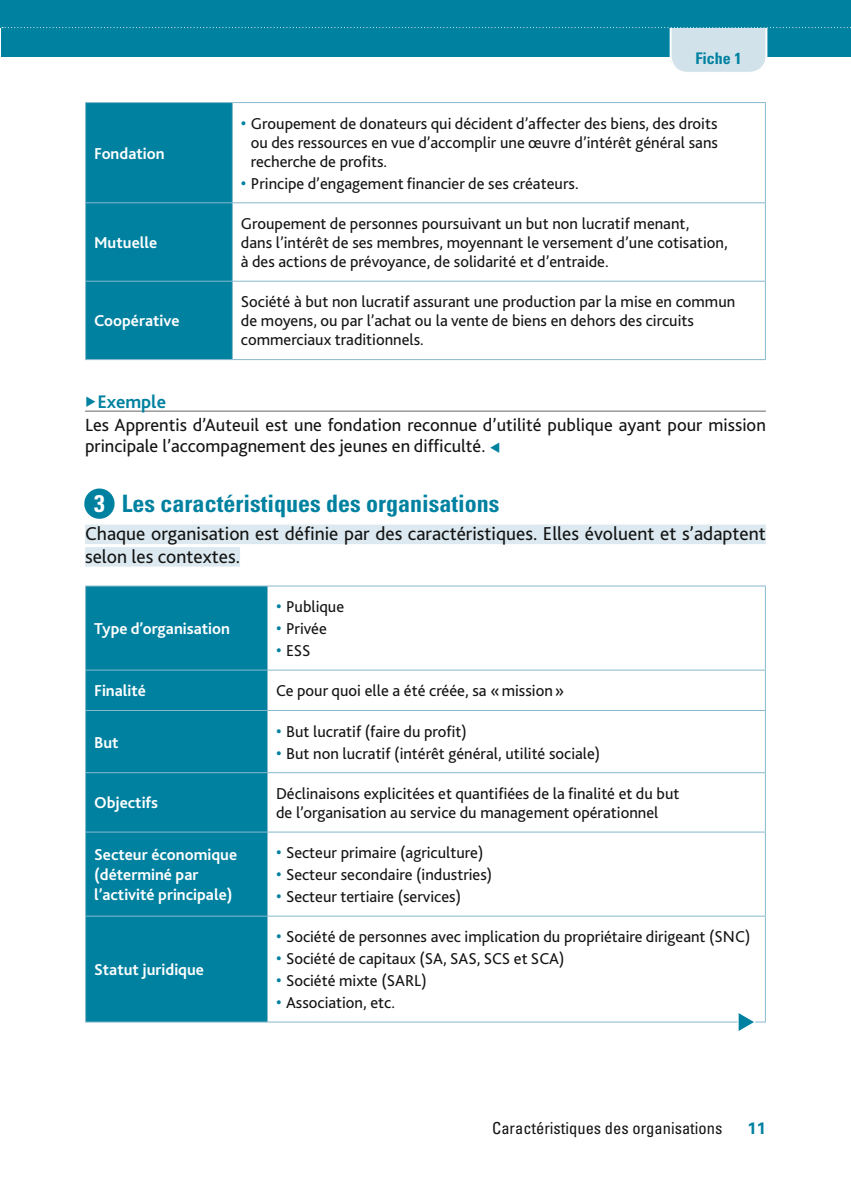
<style>
.page{position:relative;width:851px;height:1191px;background:#fff}
.page>*{position:absolute;margin:0;border:0;box-sizing:border-box;transform-origin:0 0}
.t1{font:700 condensed 24px "Univers LT Std";color:#0081a0}
.t2{font:700 condensed 24px "Univers LT Std";color:#fefefe}
.t3{font:19.6px/22.6px "Bliss 2";color:#131413}
.t4{font:700 19px "Bliss 2";color:#0081a0}
.t5{font:18.4px/21.4px "Bliss 2";color:#131413}
.t6{font:16.4px/19px "Bliss 2";color:#131413}
.t7{font:700 16.4px/20px "Bliss 2";color:#fefefe}
.t8{font:condensed 16.4px "Univers LT Std";color:#131413}
.t9{font:700 16.4px "Univers LT Std";color:#0081a0}
.t10{font:700 condensed 16px "Univers LT Std";color:#0081a0}
.s1{font-size:18px;color:#0081a0}
.s2{font-family:"STIX";font-weight:400;font-size:17px}
.s3{font-family:"STIX";font-size:17px;color:#0081a0}
</style>
<div class="page">
<svg style="left:1px;top:0;width:849px;height:72px"></svg>
<hr style="left:85px;top:410px;width:680px;height:1px;background:#676766">
<div style="left:85px;top:524px;width:680px;height:20px;background:#dce9f0"></div>
<div style="left:85px;top:547px;width:155px;height:19px;background:#dce9f0"></div>
<div style="left:86px;top:103px;width:146px;height:256px;background:#0081a0"></div>
<hr style="left:85px;top:102px;width:147px;height:1px;background:#87b9cc">
<hr style="left:232px;top:102px;width:533px;height:1px;background:#87b9cc">
<hr style="left:85px;top:202px;width:147px;height:1px;background:#87b9cc">
<hr style="left:85px;top:281px;width:147px;height:1px;background:#87b9cc">
<hr style="left:232px;top:281px;width:533px;height:1px;background:#87b9cc">
<hr style="left:85px;top:103px;width:1px;height:99px;background:#87b9cc">
<hr style="left:85px;top:203px;width:1px;height:78px;background:#87b9cc">
<hr style="left:85px;top:282px;width:1px;height:77px;background:#87b9cc">
<hr style="left:85px;top:359px;width:147px;height:1px;background:#87b9cc">
<hr style="left:232px;top:103px;width:1px;height:99px;background:#87b9cc">
<hr style="left:764px;top:103px;width:1px;height:99px;background:#87b9cc">
<hr style="left:232px;top:202px;width:533px;height:1px;background:#87b9cc">
<hr style="left:232px;top:203px;width:1px;height:78px;background:#87b9cc">
<hr style="left:764px;top:203px;width:1px;height:78px;background:#87b9cc">
<hr style="left:232px;top:282px;width:1px;height:77px;background:#87b9cc">
<hr style="left:764px;top:282px;width:1px;height:77px;background:#87b9cc">
<hr style="left:232px;top:359px;width:533px;height:1px;background:#87b9cc">
<div style="left:86px;top:586px;width:181px;height:435px;background:#0081a0"></div>
<hr style="left:85px;top:669px;width:182px;height:1px;background:#87b9cc">
<hr style="left:85px;top:710px;width:182px;height:1px;background:#87b9cc">
<hr style="left:85px;top:772px;width:182px;height:1px;background:#87b9cc">
<hr style="left:85px;top:831px;width:182px;height:1px;background:#87b9cc">
<hr style="left:85px;top:915px;width:182px;height:1px;background:#87b9cc">
<hr style="left:267px;top:915px;width:498px;height:1px;background:#87b9cc">
<hr style="left:85px;top:1021px;width:182px;height:1px;background:#87b9cc">
<hr style="left:267px;top:1021px;width:498px;height:1px;background:#87b9cc">
<hr style="left:85px;top:585px;width:182px;height:1px;background:#87b9cc">
<hr style="left:85px;top:586px;width:1px;height:83px;background:#87b9cc">
<hr style="left:85px;top:670px;width:1px;height:40px;background:#87b9cc">
<hr style="left:85px;top:711px;width:1px;height:61px;background:#87b9cc">
<hr style="left:85px;top:773px;width:1px;height:58px;background:#87b9cc">
<hr style="left:85px;top:832px;width:1px;height:83px;background:#87b9cc">
<hr style="left:85px;top:916px;width:1px;height:105px;background:#87b9cc">
<hr style="left:267px;top:585px;width:498px;height:1px;background:#87b9cc">
<hr style="left:267px;top:586px;width:1px;height:83px;background:#87b9cc">
<hr style="left:764px;top:586px;width:1px;height:83px;background:#87b9cc">
<hr style="left:267px;top:711px;width:1px;height:61px;background:#87b9cc">
<hr style="left:764px;top:711px;width:1px;height:61px;background:#87b9cc">
<hr style="left:267px;top:832px;width:1px;height:83px;background:#87b9cc">
<hr style="left:764px;top:832px;width:1px;height:83px;background:#87b9cc">
<hr style="left:267px;top:916px;width:1px;height:105px;background:#87b9cc">
<hr style="left:764px;top:916px;width:1px;height:105px;background:#87b9cc">
<hr style="left:267px;top:669px;width:498px;height:1px;background:#87b9cc">
<hr style="left:267px;top:670px;width:1px;height:40px;background:#87b9cc">
<hr style="left:764px;top:670px;width:1px;height:40px;background:#87b9cc">
<hr style="left:267px;top:710px;width:498px;height:1px;background:#87b9cc">
<hr style="left:267px;top:772px;width:498px;height:1px;background:#87b9cc">
<hr style="left:267px;top:773px;width:1px;height:58px;background:#87b9cc">
<hr style="left:764px;top:773px;width:1px;height:58px;background:#87b9cc">
<hr style="left:267px;top:831px;width:498px;height:1px;background:#87b9cc">
<svg style="left:84px;top:488px;width:31px;height:31px"></svg>
<svg style="left:736px;top:1013px;width:20px;height:19px"></svg>
<p class="t7" style="left:94px;top:143px;width:72px">Fondation</p>
<p class="t7" style="left:94px;top:232px;width:65px">Mutuelle</p>
<p class="t7" style="left:94px;top:310px;width:87px">Coopérative</p>
<p class="t10" style="left:695px;top:48px;width:48px">Fiche 1</p>
<p class="t6" style="left:251px;top:113px;width:468px;text-align:justify;text-indent:-10px"><span class="s1">•</span> Groupement de donateurs qui décident d’affecter des biens, des droits ou des ressources en vue d’accomplir une œuvre d’intérêt général sans recherche de profits.</p>
<p class="t6" style="left:241px;top:173px;width:339px"><span class="s1">•</span> Principe d’engagement financier de ses créateurs.</p>
<p class="t6" style="left:241px;top:214px;width:488px">Groupement de personnes poursuivant un but non lucratif menant,<br>dans l’intérêt de ses membres, moyennant le versement d’une cotisation, à des actions de prévoyance, de solidarité et d’entraide.</p>
<p class="t6" style="left:241px;top:292px;width:496px">Société à but non lucratif assurant une production par la mise en commun de moyens, ou par l’achat ou la vente de biens en dehors des circuits commerciaux traditionnels.</p>
<p class="t4" style="left:85px;top:390px;width:82px"><span class="s2">▸</span>Exemple</p>
<p class="t5" style="left:85px;top:413px;width:682px">Les Apprentis d’Auteuil est une fondation reconnue d’utilité publique ayant pour mission principale l’accompagnement des jeunes en difficulté. <span class="s3">◂</span></p>
<h1 class="t1" style="left:122px;top:489px;width:379px">Les caractéristiques des organisations</h1>
<p class="t3" style="left:85px;top:522px;width:682px">Chaque organisation est définie par des caractéristiques. Elles évoluent et s’adaptent selon les contextes.</p>
<h1 class="t2" style="left:94px;top:488px;width:12px">3</h1>
<p class="t7" style="left:94px;top:618px;width:137px">Type d’organisation</p>
<p class="t6" style="left:276px;top:597px;width:70px"><span class="s1">•</span> Publique</p>
<p class="t6" style="left:276px;top:618px;width:52px"><span class="s1">•</span> Privée</p>
<p class="t6" style="left:276px;top:640px;width:36px"><span class="s1">•</span> ESS</p>
<p class="t7" style="left:94px;top:680px;width:53px">Finalité</p>
<p class="t6" style="left:276px;top:681px;width:290px">Ce pour quoi elle a été créée, sa «mission»</p>
<p class="t7" style="left:94px;top:731px;width:26px">But</p>
<p class="t6" style="left:276px;top:721px;width:192px"><span class="s1">•</span> But lucratif (faire du profit)</p>
<p class="t6" style="left:276px;top:743px;width:326px"><span class="s1">•</span> But non lucratif (intérêt général, utilité sociale)</p>
<p class="t7" style="left:94px;top:792px;width:66px">Objectifs</p>
<p class="t6" style="left:276px;top:783px;width:405px">Déclinaisons explicitées et quantifiées de la finalité et du but de l’organisation au service du management opérationnel</p>
<p class="t7" style="left:94px;top:844px;width:144px">Secteur économique (déterminé par l’activité principale)</p>
<p class="t6" style="left:276px;top:843px;width:209px"><span class="s1">•</span> Secteur primaire (agriculture)</p>
<p class="t6" style="left:276px;top:864px;width:218px"><span class="s1">•</span> Secteur secondaire (industries)</p>
<p class="t6" style="left:276px;top:886px;width:186px"><span class="s1">•</span> Secteur tertiaire (services)</p>
<p class="t7" style="left:94px;top:959px;width:111px">Statut juridique</p>
<p class="t6" style="left:276px;top:927px;width:476px"><span class="s1">•</span> Société de personnes avec implication du propriétaire dirigeant (SNC)</p>
<p class="t6" style="left:276px;top:948px;width:290px"><span class="s1">•</span> Société de capitaux (SA, SAS, SCS et SCA)</p>
<p class="t6" style="left:276px;top:970px;width:152px"><span class="s1">•</span> Société mixte (SARL)</p>
<p class="t6" style="left:276px;top:992px;width:120px"><span class="s1">•</span> Association, etc.</p>
<p class="t8" style="left:492px;top:1117px;width:232px">Caractéristiques des organisations</p>
<p class="t9" style="left:747px;top:1118px;width:20px">11</p>
</div>
